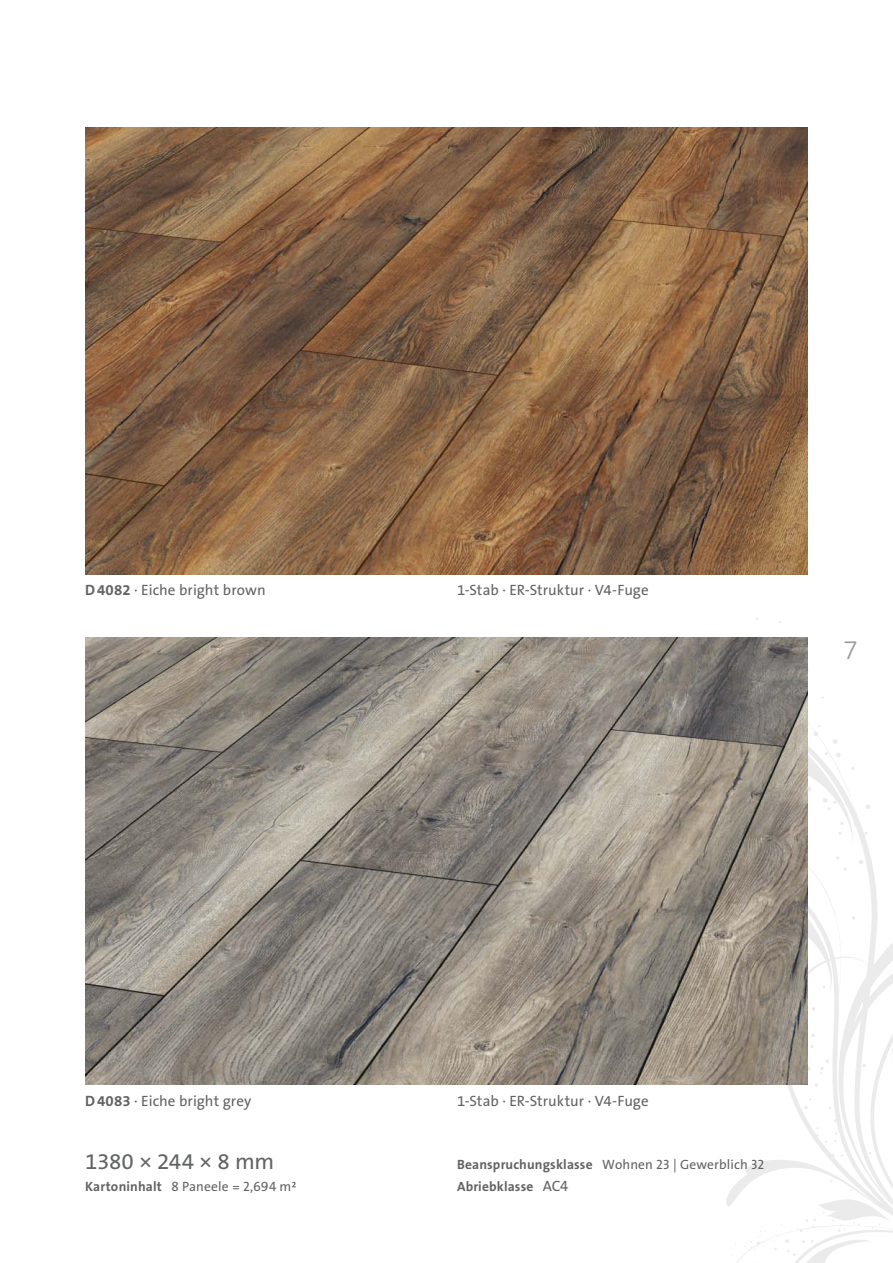
<style>
.page{position:relative;width:893px;height:1263px;background:#fff}
.page>*{position:absolute;margin:0;border:0;box-sizing:border-box;transform-origin:0 0}
.t1{font:300 27px "The Sans B3";color:#9b9d9f}
.t2{font:22.5px "The Sans B5 Plain";letter-spacing:-.01em;color:#626364}
.t3{font:15px "The Sans B5 Plain";color:#626364}
.t4{font:700 13.5px/21.3px "The Sans B7";letter-spacing:.01em;color:#626364}
.s1{font-family:"The Sans B7";font-weight:700}
.s2{font-family:"The Sans Caps";font-weight:400}
.s3{font-family:"The Sans";font-weight:400}
.s4{font-family:"The Sans Expert";font-weight:400}
.s5{font-family:"The Sans Caps";font-weight:400;font-size:15px}
</style>
<div class="page">
<svg style="left:604px;top:617px;width:289px;height:646px"></svg>
<img style="left:85px;top:128px;width:723px;height:446px">
<img style="left:85px;top:638px;width:723px;height:446px">
<p class="t3" style="left:85px;top:582px;width:182px"><span class="s1">D 4082</span> · Eiche bright brown</p>
<p class="t3" style="left:457px;top:582px;width:193px">1-Stab · ER-Struktur · V4-Fuge</p>
<h1 class="t1" style="left:843px;top:636px;width:16px">7</h1>
<p class="t3" style="left:85px;top:1093px;width:168px"><span class="s1">D 4083</span> · Eiche bright grey</p>
<p class="t3" style="left:457px;top:1093px;width:193px">1-Stab · ER-Struktur · V4-Fuge</p>
<h2 class="t2" style="left:85px;top:1150px;width:191px">1380 × 244 × 8 mm</h2>
<p class="t4" style="left:85px;top:1176px;width:213px">Kartoninhalt <span class="s2">8</span> <span class="s3">Paneele =</span> <span class="s2">2,694</span> <span class="s3">m</span><span class="s4">C</span></p>
<p class="t4" style="left:457px;top:1155px;width:309px">Beanspruchungsklasse <span class="s3">Wohnen</span> <span class="s2">23</span> <span class="s3">| Gewerblich</span> <span class="s2">32<br></span>Abriebklasse <span class="s5">AC4</span></p>
</div>
